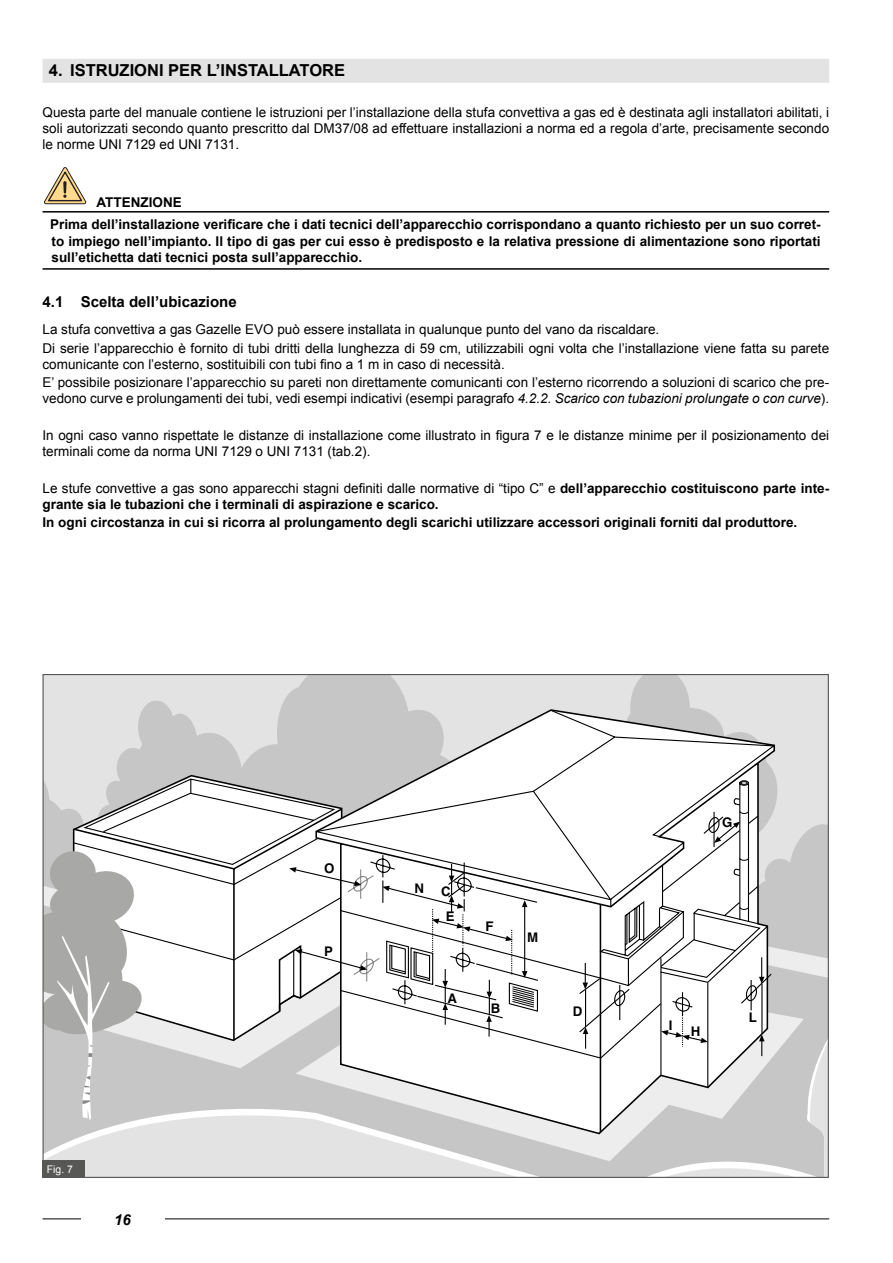
<style>
.page{position:relative;width:893px;height:1263px;background:#fff}
.page>*{position:absolute;margin:0;border:0;box-sizing:border-box;transform-origin:0 0}
.t1{font:700 16.5px "Arial";color:#000}
.t2{font:700 15px "Arial";color:#000}
.t3{font:italic 700 15px "Arial";color:#000}
.t4{font:13.5px/16.2px "Arial";color:#000}
.t5{font:700 13.5px/16.2px "Arial";color:#000}
.t6{font:700 13.2px "Helvetica";color:#000}
.t7{font:10.5px "Arial";color:#fff}
.s1{font-style:italic}
.s2{font-weight:400}
</style>
<div class="page">
<hr style="left:43px;top:1218px;width:786px;height:1px;background:#000">
<div style="left:81px;top:1209px;width:83px;height:19px;background:#fff"></div>
<div style="left:43px;top:59px;width:786px;height:24px;background:#e3e3e3"></div>
<hr style="left:43px;top:211px;width:786px;height:2px;background:#000">
<hr style="left:43px;top:268px;width:786px;height:2px;background:#000">
<svg style="left:44px;top:167px;width:42px;height:37px"></svg>
<svg style="left:63px;top:181px;width:4px;height:12px"></svg>
<svg style="left:45px;top:676px;width:782px;height:193px;background:#d9d9d9"></svg>
<svg style="left:773px;top:869px;width:54px;height:130px;background:#cbcbcb"></svg>
<svg style="left:315px;top:709px;width:461px;height:199px"></svg>
<svg style="left:45px;top:999px;width:782px;height:177px"></svg>
<hr style="left:600px;top:905px;width:1px;height:227px;background:#000">
<svg style="left:598px;top:780px;width:152px;height:309px"></svg>
<svg style="left:144px;top:1006px;width:134px;height:36px"></svg>
<svg style="left:72px;top:778px;width:270px;height:228px"></svg>
<svg style="left:278px;top:781px;width:495px;height:278px"></svg>
<svg style="left:45px;top:849px;width:99px;height:271px;background:#c0c0c0"></svg>
<div style="left:43px;top:1161px;width:42px;height:17px;background:#575756"></div>
<p class="t1" style="left:49px;top:59px;width:298px">4. ISTRUZIONI PER L’INSTALLATORE</p>
<p class="t4" style="left:43px;top:104px;width:788px;text-align:justify">Questa parte del manuale contiene le istruzioni per l’installazione della stufa convettiva a gas ed è destinata agli installatori abilitati, i soli autorizzati secondo quanto prescritto dal DM37/08 ad effettuare installazioni a norma ed a regola d’arte, precisamente secondo le norme UNI 7129 ed UNI 7131.</p>
<p class="t5" style="left:50px;top:191px;width:772px;line-height:22.5px;text-indent:46px">ATTENZIONE<br>Prima dell’installazione verificare che i dati tecnici dell’apparecchio corrispondano a quanto richiesto per un suo corret-</p>
<p class="t5" style="left:52px;top:233px;width:771px">to impiego nell’impianto. Il tipo di gas per cui esso è predisposto e la relativa pressione di alimentazione sono riportati sull’etichetta dati tecnici posta sull’apparecchio.</p>
<p class="t2" style="left:43px;top:292px;width:196px">4.1 Scelta dell’ubicazione</p>
<p class="t4" style="left:43px;top:320px;width:788px;line-height:18.3px">La stufa convettiva a gas Gazelle EVO può essere installata in qualunque punto del vano da riscaldare.<br>Di serie l’apparecchio è fornito di tubi dritti della lunghezza di 59 cm, utilizzabili ogni volta che l’installazione viene fatta su parete</p>
<p class="t4" style="left:43px;top:355px;width:788px;line-height:18.3px">comunicante con l’esterno, sostituibili con tubi fino a 1 m in caso di necessità.<br>E’ possibile posizionare l’apparecchio su pareti non direttamente comunicanti con l’esterno ricorrendo a soluzioni di scarico che pre-</p>
<p class="t4" style="left:43px;top:391px;width:788px">vedono curve e prolungamenti dei tubi, vedi esempi indicativi (esempi paragrafo <span class="s1">4.2.2. Scarico con tubazioni prolungate o con curve</span>).</p>
<p class="t4" style="left:43px;top:427px;width:788px">In ogni caso vanno rispettate le distanze di installazione come illustrato in figura 7 e le distanze minime per il posizionamento dei terminali come da norma UNI 7129 o UNI 7131 (tab.2).</p>
<p class="t5" style="left:43px;top:480px;width:788px"><span class="s2">Le stufe convettive a gas sono apparecchi stagni definiti dalle normative di “tipo C” e</span> dell’apparecchio costituiscono parte inte&shy;grante sia le tubazioni che i terminali di aspirazione e scarico.</p>
<p class="t5" style="left:43px;top:515px;width:756px">In ogni circostanza in cui si ricorra al prolungamento degli scarichi utilizzare accessori originali forniti dal produttore.</p>
<p class="t7" style="left:47px;top:1163px;width:28px">Fig. 7</p>
<p class="t3" style="left:114px;top:1210px;width:18px">16</p>
<p class="t6" style="left:324px;top:858px;width:12px">O</p>
<p class="t6" style="left:324px;top:941px;width:10px">P</p>
<p class="t6" style="left:414px;top:878px;width:11px">N</p>
<p class="t6" style="left:441px;top:880px;width:11px">C</p>
<p class="t6" style="left:446px;top:906px;width:10px">E</p>
<p class="t6" style="left:448px;top:987px;width:11px">A</p>
<p class="t6" style="left:486px;top:915px;width:10px">F</p>
<p class="t6" style="left:491px;top:998px;width:11px">B</p>
<p class="t6" style="left:527px;top:927px;width:13px">M</p>
<p class="t6" style="left:573px;top:1001px;width:11px">D</p>
<p class="t6" style="left:722px;top:812px;width:12px">G</p>
<p class="t6" style="left:669px;top:1014px;width:5px">I</p>
<p class="t6" style="left:691px;top:1021px;width:11px">H</p>
<p class="t6" style="left:749px;top:1006px;width:10px">L</p>
</div>
